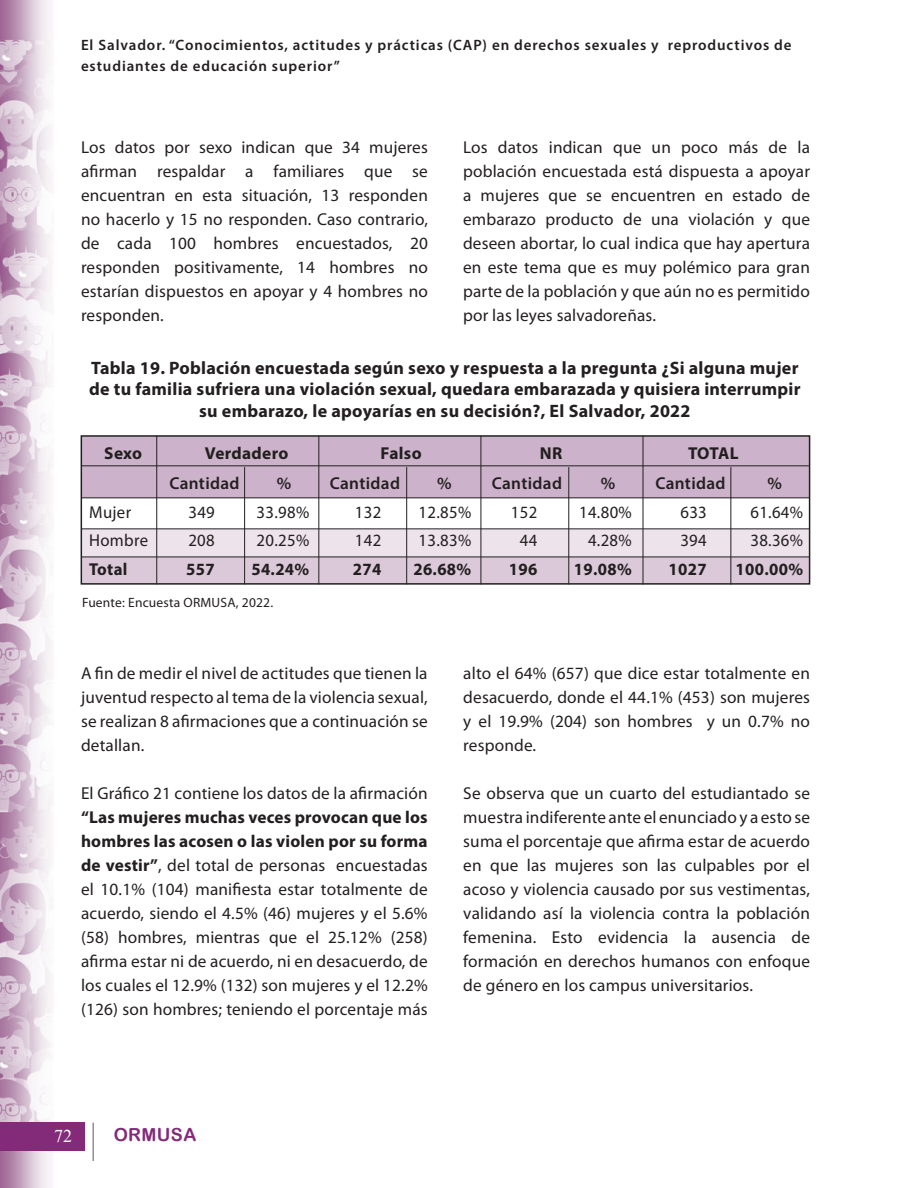
<style>
.page{position:relative;width:918px;height:1188px;background:#fff}
.page>*{position:absolute;margin:0;border:0;box-sizing:border-box;transform-origin:0 0}
.t1{font:700 18px/21.6px "Myriad Pro";letter-spacing:.015em;color:#231f20;text-align:center}
.t2{font:18px "Arial Rounded MT Bold";letter-spacing:.02em;color:#832b78}
.t3{font:18px "Times New Roman";color:#fff}
.t4{font:17.25px/24px "Myriad Pro";letter-spacing:.01em;color:#231f20;text-align:justify}
.t5{font:700 17.25px "Myriad Pro";letter-spacing:.02em;color:#231f20}
.t6{font:600 17.25px "Myriad Pro";letter-spacing:.02em;color:#231f20}
.t7{font:600 15px/21px "Myriad Pro";letter-spacing:.06em;color:#231f20}
.t8{font:13.5px "Myriad Pro";letter-spacing:.015em;color:#231f20}
.s1{font-weight:700}
</style>
<div class="page">
<img style="left:0;top:0;width:52px;height:1188px">
<div style="left:0;top:1122px;width:84px;height:29px;background:#832b78"></div>
<hr style="left:93px;top:1123px;width:1px;height:38px;background:#6c6d70">
<div style="left:84px;top:438px;width:723px;height:60px;background:#ccb2ca"></div>
<svg style="left:84px;top:528px;width:723px;height:54px;background:#dccfda"></svg>
<div style="left:81px;top:435px;width:729px;height:150px;border:2px solid #231f20"></div>
<hr style="left:156px;top:436px;width:1px;height:148px;background:#231f20">
<hr style="left:318px;top:436px;width:1px;height:148px;background:#231f20">
<hr style="left:481px;top:436px;width:1px;height:148px;background:#231f20">
<hr style="left:643px;top:436px;width:1px;height:148px;background:#231f20">
<hr style="left:244px;top:467px;width:1px;height:117px;background:#231f20">
<hr style="left:406px;top:467px;width:1px;height:117px;background:#231f20">
<hr style="left:568px;top:467px;width:1px;height:117px;background:#231f20">
<hr style="left:730px;top:467px;width:1px;height:117px;background:#231f20">
<hr style="left:81px;top:465px;width:728px;height:1px;background:#231f20">
<p class="t7" style="left:81px;top:34px;width:712px">El Salvador. “Conocimientos, actitudes y prácticas (CAP) en derechos sexuales y reproductivos de estudiantes de educación superior”</p>
<p class="t4" style="left:81px;top:135px;width:348px">Los datos por sexo indican que 34 mujeres afirman respaldar a familiares que se encuentran en esta situación, 13 responden no hacerlo y 15 no responden. Caso contrario, de cada 100 hombres encuestados, 20 responden positivamente, 14 hombres no estarían dispuestos en apoyar y 4 hombres no responden.</p>
<p class="t4" style="left:463px;top:135px;width:349px">Los datos indican que un poco más de la población encuestada está dispuesta a apoyar a mujeres que se encuentren en estado de embarazo producto de una violación y que deseen abortar, lo cual indica que hay apertura en este tema que es muy polémico para gran parte de la población y que aún no es permitido por las leyes salvadoreñas.</p>
<p class="t1" style="left:89px;top:356px;width:713px">Tabla 19. Población encuestada según sexo y respuesta a la pregunta ¿Si alguna mujer de tu familia sufriera una violación sexual, quedara embarazada y quisiera interrumpir su embarazo, le apoyarías en su decisión?, El Salvador, 2022</p>
<p class="t5" style="left:104px;top:442px;width:39px">Sexo</p>
<p class="t5" style="left:205px;top:442px;width:85px">Verdadero</p>
<p class="t5" style="left:381px;top:442px;width:43px">Falso</p>
<p class="t5" style="left:540px;top:442px;width:24px">NR</p>
<p class="t5" style="left:688px;top:442px;width:52px">TOTAL</p>
<p class="t6" style="left:169px;top:473px;width:72px">Cantidad</p>
<p class="t6" style="left:277px;top:473px;width:16px">%</p>
<p class="t6" style="left:330px;top:473px;width:72px">Cantidad</p>
<p class="t6" style="left:437px;top:473px;width:16px">%</p>
<p class="t6" style="left:492px;top:473px;width:72px">Cantidad</p>
<p class="t6" style="left:601px;top:473px;width:16px">%</p>
<p class="t6" style="left:655px;top:473px;width:72px">Cantidad</p>
<p class="t6" style="left:767px;top:473px;width:16px">%</p>
<p class="t4" style="left:89px;top:500px;width:43px">Mujer</p>
<p class="t4" style="left:188px;top:500px;width:28px">349</p>
<p class="t4" style="left:257px;top:500px;width:54px">33.98%</p>
<p class="t4" style="left:355px;top:500px;width:28px">132</p>
<p class="t4" style="left:419px;top:500px;width:54px">12.85%</p>
<p class="t4" style="left:511px;top:500px;width:28px">152</p>
<p class="t4" style="left:579px;top:500px;width:54px">14.80%</p>
<p class="t4" style="left:680px;top:500px;width:28px">633</p>
<p class="t4" style="left:750px;top:500px;width:54px">61.64%</p>
<p class="t4" style="left:89px;top:528px;width:60px">Hombre</p>
<p class="t4" style="left:188px;top:528px;width:28px">208</p>
<p class="t4" style="left:257px;top:528px;width:54px">20.25%</p>
<p class="t4" style="left:355px;top:528px;width:28px">142</p>
<p class="t4" style="left:419px;top:528px;width:54px">13.83%</p>
<p class="t4" style="left:520px;top:528px;width:19px">44</p>
<p class="t4" style="left:588px;top:528px;width:45px">4.28%</p>
<p class="t4" style="left:680px;top:528px;width:28px">394</p>
<p class="t4" style="left:750px;top:528px;width:54px">38.36%</p>
<p class="t5" style="left:89px;top:558px;width:40px">Total</p>
<p class="t5" style="left:186px;top:558px;width:30px">557</p>
<p class="t5" style="left:251px;top:558px;width:59px">54.24%</p>
<p class="t5" style="left:353px;top:558px;width:30px">274</p>
<p class="t5" style="left:413px;top:558px;width:59px">26.68%</p>
<p class="t5" style="left:509px;top:558px;width:30px">196</p>
<p class="t5" style="left:574px;top:558px;width:59px">19.08%</p>
<p class="t5" style="left:669px;top:558px;width:40px">1027</p>
<p class="t5" style="left:736px;top:558px;width:69px">100.00%</p>
<p class="t8" style="left:82px;top:594px;width:193px">Fuente: Encuesta ORMUSA, 2022.</p>
<p class="t4" style="left:81px;top:661px;width:348px">A fin de medir el nivel de actitudes que tienen la juventud respecto al tema de la violencia sexual, se realizan 8 afirmaciones que a continuación se detallan.</p>
<p class="t4" style="left:81px;top:781px;width:348px">El Gráfico 21 contiene los datos de la afirmación</p>
<p class="t4" style="left:81px;top:805px;width:348px"><span class="s1">“Las mujeres muchas veces provocan que los hombres las acosen o las violen por su forma de vestir”</span>, del total de personas encuestadas el 10.1% (104) manifiesta estar totalmente de acuerdo, siendo el 4.5% (46) mujeres y el 5.6% (58) hombres, mientras que el 25.12% (258) afirma estar ni de acuerdo, ni en desacuerdo, de los cuales el 12.9% (132) son mujeres y el 12.2% (126) son hombres; teniendo el porcentaje más</p>
<p class="t4" style="left:463px;top:661px;width:348px">alto el 64% (657) que dice estar totalmente en desacuerdo, donde el 44.1% (453) son mujeres y el 19.9% (204) son hombres y un 0.7% no responde.</p>
<p class="t4" style="left:463px;top:781px;width:348px">Se observa que un cuarto del estudiantado se muestra indiferente ante el enunciado y a esto se suma el porcentaje que afirma estar de acuerdo en que las mujeres son las culpables por el acoso y violencia causado por sus vestimentas, validando así la violencia contra la población femenina. Esto evidencia la ausencia de formación en derechos humanos con enfoque de género en los campus universitarios.</p>
<p class="t3" style="left:54px;top:1124px;width:19px">72</p>
<p class="t2" style="left:114px;top:1124px;width:84px">ORMUSA</p>
</div>
